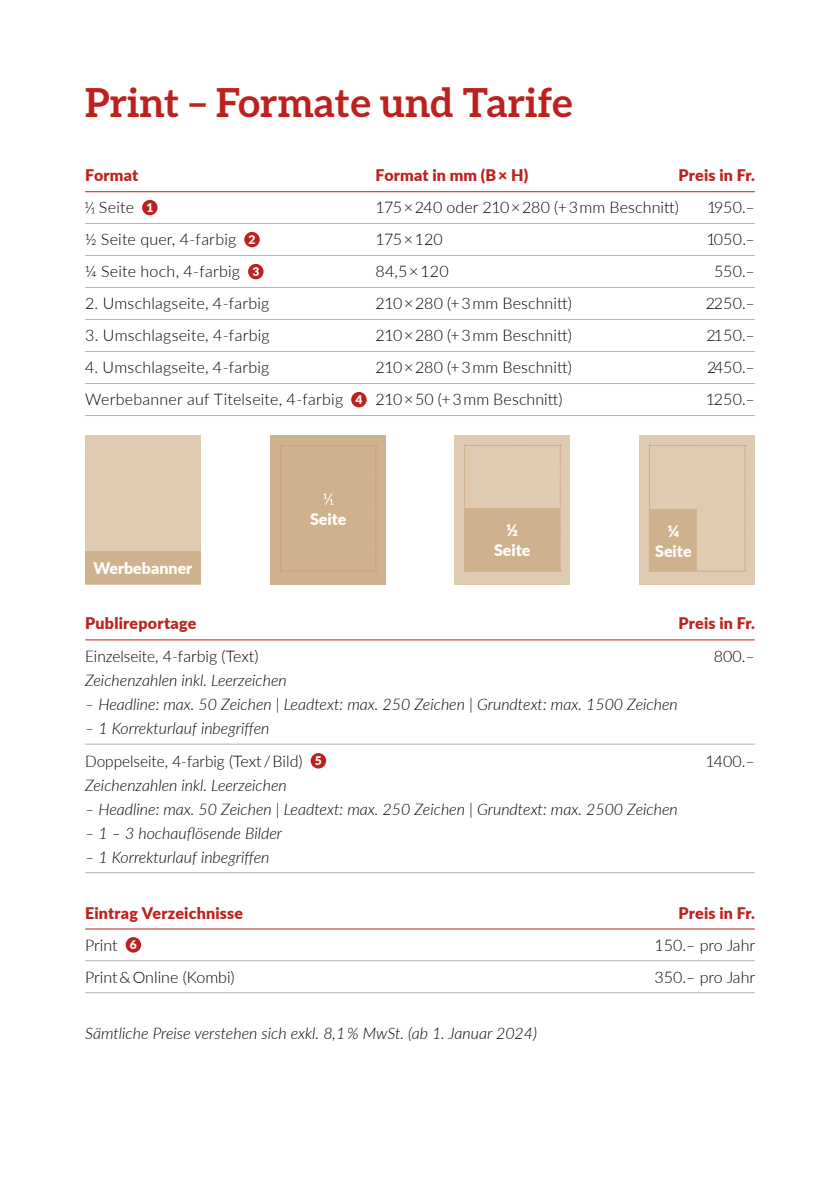
<style>
.page{position:relative;width:840px;height:1191px;background:#fff}
.page>*{position:absolute;margin:0;border:0;box-sizing:border-box;transform-origin:0 0}
.t1{font:700 40px "Aleo";color:#bc211e}
.t2{font:300 16px "Lato";letter-spacing:.005em;color:#000}
.t3{font:italic 300 16px "Lato";color:#000}
.t4{font:900 16px "Lato";letter-spacing:.015em;color:#bc211e}
.t5{font:300 16px/32.6px "Lato";letter-spacing:.005em;color:#000;scale:.96 1}
.t6{font:900 16px/20px "Lato";color:#fff;text-align:center}
.s1{font-weight:900;font-size:12px;color:#fff}
.s2{font-style:italic}
</style>
<div class="page">
<div style="left:454px;top:435px;width:115px;height:149px;background:#dfcab2"></div>
<svg style="left:464px;top:445px;width:97px;height:127px"></svg>
<hr style="left:85px;top:191px;width:669px;height:1px;background:#bc211e">
<hr style="left:85px;top:223px;width:669px;height:1px;background:#b1b2b3">
<hr style="left:85px;top:255px;width:669px;height:1px;background:#b1b2b3">
<hr style="left:85px;top:287px;width:669px;height:1px;background:#b1b2b3">
<hr style="left:85px;top:319px;width:669px;height:1px;background:#b1b2b3">
<hr style="left:85px;top:351px;width:669px;height:1px;background:#b1b2b3">
<hr style="left:85px;top:383px;width:669px;height:1px;background:#b1b2b3">
<hr style="left:85px;top:415px;width:669px;height:1px;background:#b1b2b3">
<hr style="left:85px;top:639px;width:669px;height:1px;background:#bc211e">
<hr style="left:85px;top:744px;width:669px;height:1px;background:#b1b2b3">
<hr style="left:85px;top:872px;width:669px;height:1px;background:#b1b2b3">
<hr style="left:85px;top:928px;width:669px;height:1px;background:#bc211e">
<hr style="left:85px;top:960px;width:669px;height:1px;background:#b1b2b3">
<hr style="left:85px;top:992px;width:669px;height:1px;background:#b1b2b3">
<svg style="left:85px;top:202px;width:10px;height:11px"></svg>
<div style="left:142px;top:200px;width:15px;height:15px;background:#bc211e;border-radius:50%"></div>
<div style="left:244px;top:232px;width:15px;height:15px;background:#bc211e;border-radius:50%"></div>
<div style="left:248px;top:264px;width:15px;height:15px;background:#bc211e;border-radius:50%"></div>
<div style="left:351px;top:392px;width:15px;height:15px;background:#bc211e;border-radius:50%"></div>
<div style="left:310px;top:753px;width:16px;height:15px;background:#bc211e;border-radius:50%"></div>
<div style="left:126px;top:937px;width:15px;height:15px;background:#bc211e;border-radius:50%"></div>
<div style="left:85px;top:435px;width:115px;height:149px;background:#dfcab2"></div>
<div style="left:85px;top:551px;width:115px;height:33px;background:#cfb18d"></div>
<div style="left:270px;top:435px;width:116px;height:149px;background:#cfb18d"></div>
<svg style="left:280px;top:445px;width:96px;height:126px"></svg>
<div style="left:464px;top:508px;width:95px;height:63px;background:#cfb18d"></div>
<div style="left:639px;top:435px;width:115px;height:149px;background:#dfcab2"></div>
<svg style="left:649px;top:445px;width:96px;height:127px"></svg>
<div style="left:649px;top:510px;width:47px;height:61px;background:#cfb18d"></div>
<h1 class="t1" style="left:85px;top:80px;width:488px">Print – Formate und Tarife</h1>
<p class="t4" style="left:85px;top:163px;width:55px">Format</p>
<p class="t4" style="left:375px;top:163px;width:154px">Format in mm (B × H)</p>
<p class="t4" style="left:678px;top:163px;width:78px">Preis in Fr.</p>
<p class="t2" style="left:99px;top:196px;width:56px">Seite <span class="s1">1</span></p>
<p class="t2" style="left:375px;top:196px;width:305px">175 × 240 oder 210 × 280 (+ 3 mm Beschnitt)</p>
<p class="t2" style="left:706px;top:196px;width:49px">1950.–</p>
<p class="t2" style="left:85px;top:228px;width:172px">½ Seite quer, 4-farbig <span class="s1">2</span></p>
<p class="t2" style="left:375px;top:228px;width:69px">175 × 120</p>
<p class="t2" style="left:706px;top:228px;width:50px">1050.–</p>
<p class="t2" style="left:85px;top:260px;width:175px">¼ Seite hoch, 4-farbig <span class="s1">3</span></p>
<p class="t2" style="left:375px;top:260px;width:75px">84,5 × 120</p>
<p class="t2" style="left:713px;top:260px;width:42px">550.–</p>
<p class="t2" style="left:85px;top:292px;width:186px">2. Umschlagseite, 4-farbig</p>
<p class="t2" style="left:375px;top:292px;width:198px">210 × 280 (+ 3 mm Beschnitt)</p>
<p class="t2" style="left:705px;top:292px;width:50px">2250.–</p>
<p class="t2" style="left:85px;top:324px;width:186px">3. Umschlagseite, 4-farbig</p>
<p class="t2" style="left:375px;top:324px;width:198px">210 × 280 (+ 3 mm Beschnitt)</p>
<p class="t2" style="left:706px;top:324px;width:50px">2150.–</p>
<p class="t2" style="left:85px;top:356px;width:186px">4. Umschlagseite, 4-farbig</p>
<p class="t2" style="left:375px;top:356px;width:198px">210 × 280 (+ 3 mm Beschnitt)</p>
<p class="t2" style="left:706px;top:356px;width:49px">2450.–</p>
<p class="t2" style="left:85px;top:388px;width:479px">Werbebanner auf Titelseite, 4-farbig <span class="s1">4</span> 210 × 50 (+ 3 mm Beschnitt)</p>
<p class="t2" style="left:705px;top:388px;width:50px">1250.–</p>
<p class="t6" style="left:93px;top:557px;width:100px">Werbebanner</p>
<p class="t6" style="left:310px;top:508px;width:38px">Seite</p>
<p class="t6" style="left:493px;top:519px;width:38px">½<br>Seite</p>
<p class="t6" style="left:654px;top:520px;width:38px">¼<br>Seite</p>
<p class="t4" style="left:85px;top:611px;width:113px">Publireportage</p>
<p class="t4" style="left:678px;top:611px;width:78px">Preis in Fr.</p>
<p class="t5" style="left:85px;top:639px;width:182px">Einzelseite, 4-farbig (Text)</p>
<p class="t2" style="left:713px;top:645px;width:42px">800.–</p>
<p class="t3" style="left:85px;top:669px;width:203px">Zeichenzahlen inkl. Leerzeichen</p>
<p class="t3" style="left:85px;top:693px;width:594px">– Headline: max. 50 Zeichen | Leadtext: max. 250 Zeichen | Grundtext: max. 1500 Zeichen</p>
<p class="t5" style="left:85px;top:711px;width:248px"><span class="s2">– 1 Korrekturlauf inbegriffen<br></span>Doppelseite, 4-farbig (Text / Bild) <span class="s1">5</span></p>
<p class="t2" style="left:705px;top:749px;width:51px">1400.–</p>
<p class="t3" style="left:85px;top:773px;width:203px">Zeichenzahlen inkl. Leerzeichen</p>
<p class="t3" style="left:85px;top:797px;width:594px">– Headline: max. 50 Zeichen | Leadtext: max. 250 Zeichen | Grundtext: max. 2500 Zeichen</p>
<p class="t3" style="left:85px;top:821px;width:198px">– 1 – 3 hochauflösende Bilder</p>
<p class="t3" style="left:85px;top:845px;width:186px">– 1 Korrekturlauf inbegriffen</p>
<p class="t4" style="left:85px;top:900px;width:159px">Eintrag Verzeichnisse</p>
<p class="t4" style="left:678px;top:900px;width:78px">Preis in Fr.</p>
<p class="t2" style="left:85px;top:933px;width:53px">Print <span class="s1">6</span></p>
<p class="t2" style="left:654px;top:933px;width:102px">150.– pro Jahr</p>
<p class="t2" style="left:85px;top:965px;width:151px">Print &amp; Online (Kombi)</p>
<p class="t2" style="left:654px;top:965px;width:102px">350.– pro Jahr</p>
<p class="t3" style="left:85px;top:1021px;width:453px">Sämtliche Preise verstehen sich exkl. 8,1 % MwSt. (ab 1. Januar 2024)</p>
</div>
